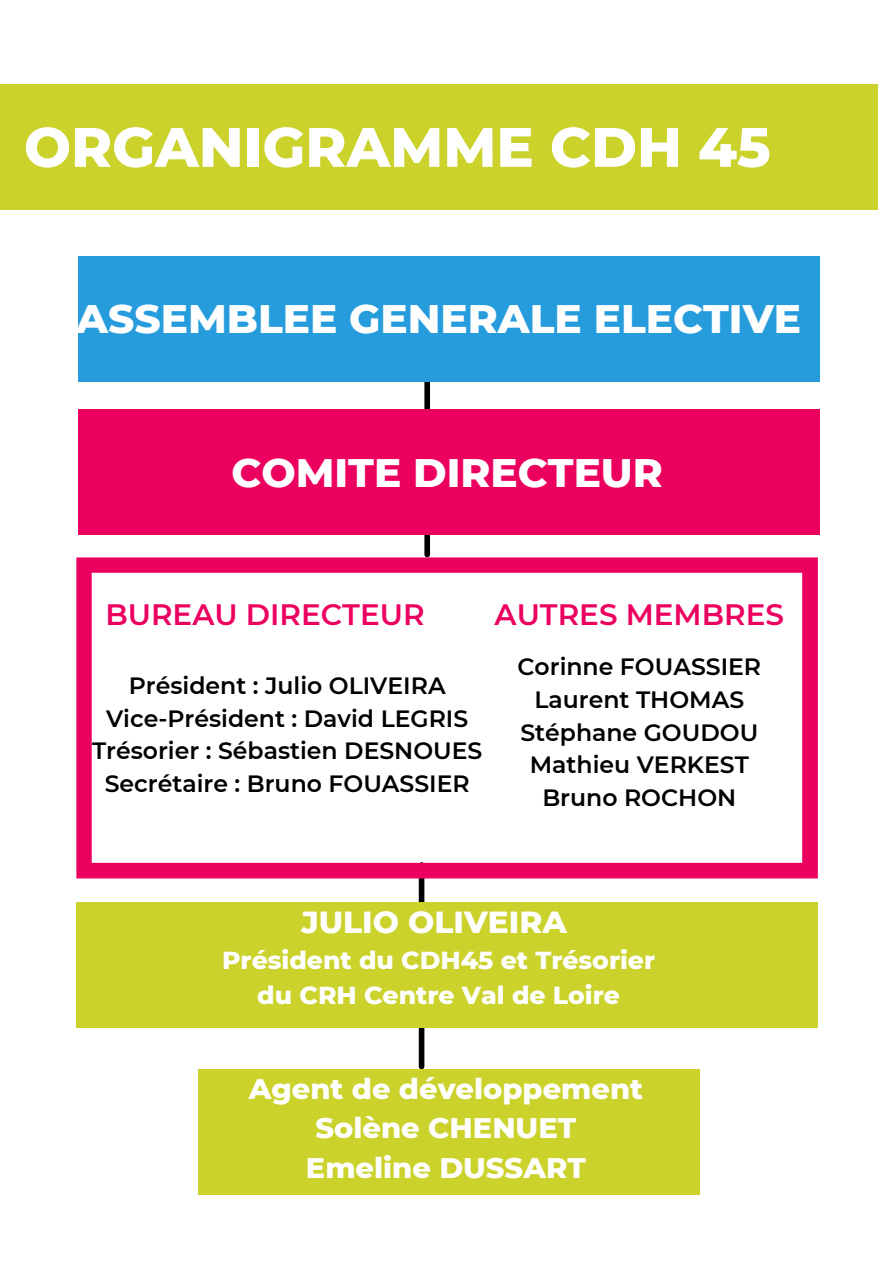
<style>
.page{position:relative;width:894px;height:1264px;background:#fff}
.page>*{position:absolute;margin:0;border:0;box-sizing:border-box;transform-origin:0 0}
.t1{font:800 55.65px "Montserrat";color:#fff}
.t2{font:800 40.65px "Montserrat";color:#fff}
.t3{font:800 33.45px "Montserrat";color:#fff}
.t4{font:800 31.05px "Montserrat";color:#fff}
.t5{font:600 29.4px "Montserrat";color:#eb0060}
.t6{font:800 28.95px "Montserrat";color:#fff}
.t7{font:800 25.05px/35px "Montserrat";color:#fff;text-align:center}
.t8{font:600 23.55px "Montserrat";color:#000}
</style>
<div class="page">
<div style="left:0;top:85px;width:877px;height:125px;background:#cad22b"></div>
<div style="left:424px;top:360px;width:6px;height:194px;background:#000"></div>
<div style="left:78px;top:256px;width:741px;height:125px;background:#279cdc"></div>
<div style="left:78px;top:409px;width:741px;height:125px;background:#eb0060"></div>
<div style="left:418px;top:865px;width:6px;height:201px;background:#000"></div>
<div style="left:76px;top:902px;width:741px;height:125px;background:#cad22b"></div>
<svg style="left:76px;top:557px;width:741px;height:321px"></svg>
<div style="left:198px;top:1069px;width:501px;height:125px;background:#cad22b"></div>
<p class="t1" style="left:24px;top:113px;width:748px">ORGANIGRAMME CDH 45</p>
<p class="t2" style="left:76px;top:294px;width:726px">ASSEMBLEE GENERALE ELECTIVE</p>
<p class="t2" style="left:231px;top:447px;width:433px">COMITE DIRECTEUR</p>
<p class="t5" style="left:105px;top:596px;width:320px">BUREAU DIRECTEUR</p>
<p class="t8" style="left:129px;top:671px;width:318px">Président : Julio OLIVEIRA</p>
<p class="t8" style="left:106px;top:703px;width:363px">Vice-Président : David LEGRIS</p>
<p class="t8" style="left:92px;top:736px;width:392px">Trésorier : Sébastien DESNOUES</p>
<p class="t8" style="left:105px;top:769px;width:366px">Secrétaire : Bruno FOUASSIER</p>
<p class="t5" style="left:494px;top:597px;width:291px">AUTRES MEMBRES</p>
<p class="t8" style="left:517px;top:652px;width:245px">Corinne FOUASSIER</p>
<p class="t8" style="left:534px;top:685px;width:211px">Laurent THOMAS</p>
<p class="t8" style="left:520px;top:717px;width:239px">Stéphane GOUDOU</p>
<p class="t8" style="left:529px;top:750px;width:220px">Mathieu VERKEST</p>
<p class="t8" style="left:542px;top:783px;width:195px">Bruno ROCHON</p>
<p class="t4" style="left:301px;top:902px;width:267px">JULIO OLIVEIRA</p>
<p class="t7" style="left:222px;top:942px;width:434px">Président du CDH45 et Trésorier du CRH Centre Val de Loire</p>
<p class="t6" style="left:248px;top:1070px;width:396px">Agent de développement</p>
<p class="t6" style="left:315px;top:1110px;width:262px">Solène CHENUET</p>
<p class="t6" style="left:306px;top:1149px;width:281px">Emeline DUSSART</p>
<p class="t3" style="left:353px;top:1106px;width:172px">Alternant</p>
</div>
